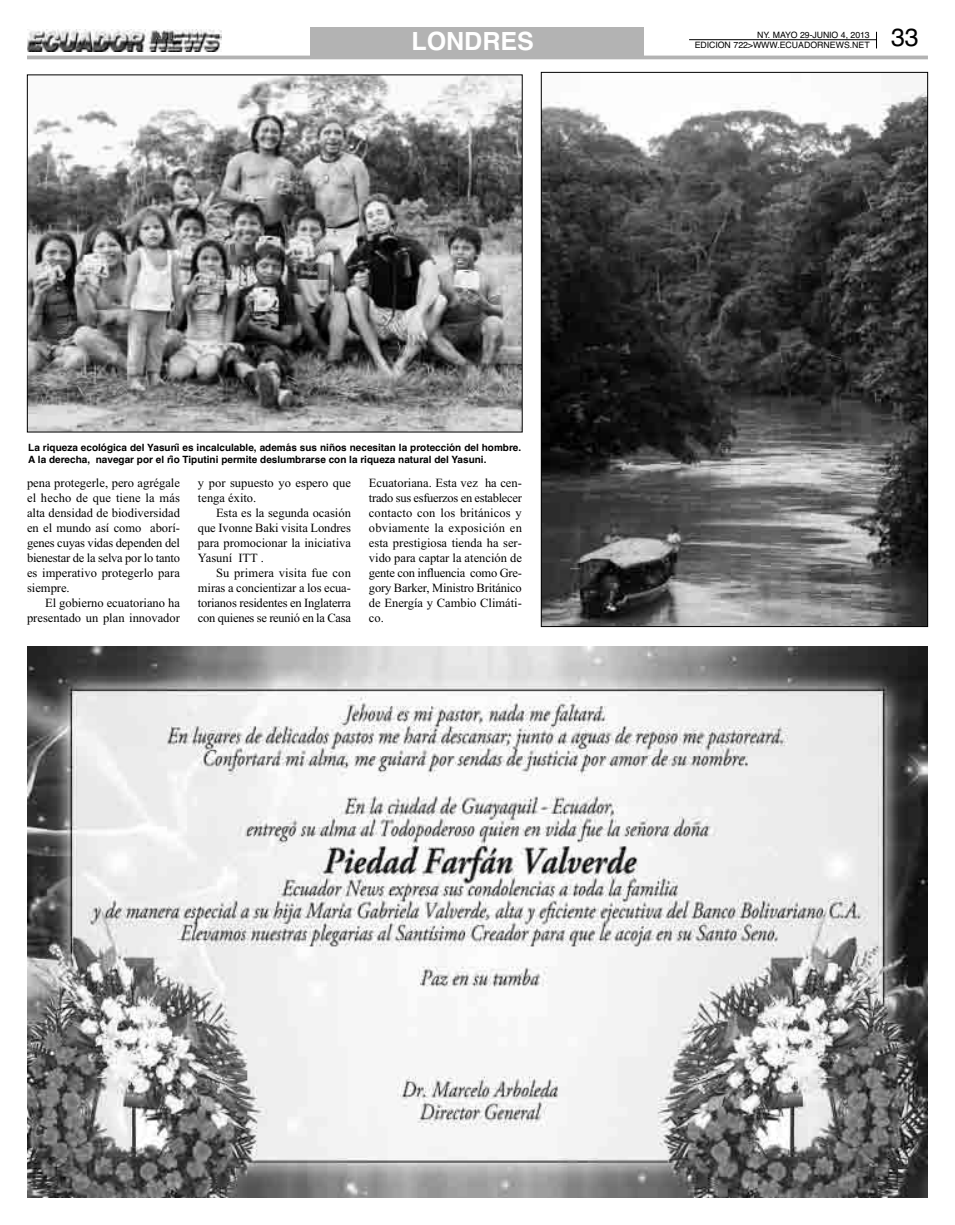
<style>
.page{position:relative;width:955px;height:1225px;background:#fff}
.page>*{position:absolute;margin:0;border:0;box-sizing:border-box;transform-origin:0 0}
.t1{font:700 25px "Helvetica";color:#fff}
.t2{font:25px "Helvetica";color:#000}
.t3{font:12.5px/15px "Times New Roman";color:#000;text-align:justify}
.t4{font:700 10px/12px "Helvetica";color:#000}
.t5{font:8.75px "Helvetica";letter-spacing:-.005em;color:#000}
</style>
<div class="page">
<hr style="left:688px;top:39px;width:187px;height:1px;background:#000">
<hr style="left:27px;top:56px;width:900px;height:3px;background:#b3b3b3">
<img style="left:27px;top:29px;width:195px;height:23px">
<div style="left:310px;top:27px;width:333px;height:29px;background:#b3b3b3"></div>
<img style="left:542px;top:91px;width:383px;height:533px">
<img style="left:29px;top:77px;width:491px;height:353px">
<img style="left:27px;top:646px;width:900px;height:551px">
<h1 class="t1" style="left:411px;top:32px;width:124px">LONDRES</h1>
<p class="t5" style="left:694px;top:42px;width:176px">EDICION 722&gt;WWW.ECUADORNEWS.NET</p>
<p class="t5" style="left:756px;top:31px;width:114px">NY. MAYO 29-JUNIO 4, 2013</p>
<h1 class="t2" style="left:890px;top:28px;width:29px">33</h1>
<p class="t4" style="left:28px;top:442px;width:494px">La riqueza ecológica del Yasuníes incalculable, además sus niños necesitan la protección del hombre.<br>A la derecha, navegar por el río Tiputini permite deslumbrarse con la riqueza natural del Yasuni.</p>
<p class="t3" style="left:27px;top:476px;width:154px">pena protegerle, pero agrégale el hecho de que tiene la más alta densidad de biodiversidad en el mundo así como aborí&shy;genes cuyas vidas dependen del bienestar de la selva por lo tanto es imperativo protegerlo para siempre.</p>
<p class="t3" style="left:27px;top:596px;width:154px;text-align:right">El gobierno ecuatoriano ha presentado un plan innovador</p>
<p class="t3" style="left:198px;top:476px;width:154px">y por supuesto yo espero que tenga éxito.</p>
<p class="t3" style="left:198px;top:506px;width:154px;text-indent:18px">Esta es la segunda ocasión que Ivonne Baki visita Londres para promocionar la iniciativa Yasuní ITT .</p>
<p class="t3" style="left:198px;top:566px;width:154px;text-indent:18px">Su primera visita fue con miras a concientizar a los ecua&shy;torianos residentes en Inglaterra con quienes se reunió en la Casa</p>
<p class="t3" style="left:369px;top:476px;width:154px">Ecuatoriana. Esta vez ha cen&shy;trado sus esfuerzos en establecer contacto con los británicos y obviamente la exposición en esta prestigiosa tienda ha ser&shy;vido para captar la atención de gente con influencia como Gre&shy;gory Barker, Ministro Británico de Energía y Cambio Climáti&shy;co.</p>
</div>
